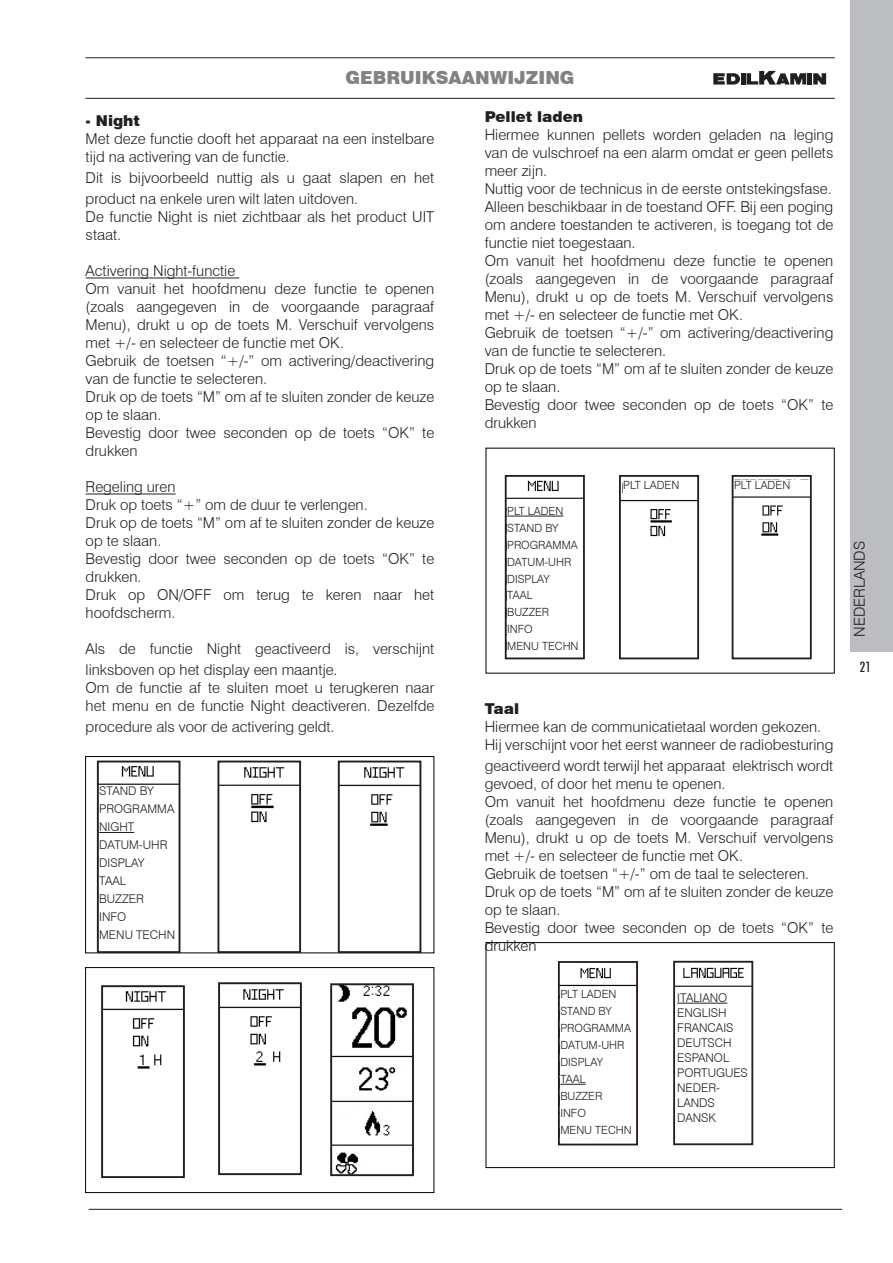
<style>
.page{position:relative;width:893px;height:1263px;background:#fff}
.page>*{position:absolute;margin:0;border:0;box-sizing:border-box;transform-origin:0 0}
.t1{font:900 18px "Swiss 721 BT";color:#808285}
.t2{font:300 15px/18px "Swiss 721 BT";color:#231f20}
.t3{font:900 15px "Swiss 721 BT";color:#231f20}
.t4{font:500 condensed 14.25px "Futura BT";color:#231f20}
.t5{font:300 12px/15px "Swiss 721 BT";color:#231f20}
.t6{font:300 11.25px/17px "Swiss 721 BT";color:#231f20}
</style>
<div class="page">
<div style="left:850px;top:0;width:43px;height:652px;background:#bcbdc0"></div>
<hr style="left:89px;top:1209px;width:753px;height:1px;background:#231f20">
<hr style="left:85px;top:57px;width:750px;height:1px;background:#231f20">
<hr style="left:85px;top:98px;width:750px;height:1px;background:#231f20">
<div style="left:807px;top:73px;width:5px;height:12px;background:#231f20"></div>
<hr style="left:741px;top:73px;width:4px;height:12px;background:#231f20">
<svg style="left:713px;top:73px;width:27px;height:12px"></svg>
<svg style="left:747px;top:71px;width:59px;height:14px"></svg>
<svg style="left:813px;top:73px;width:13px;height:12px"></svg>
<hr style="left:86px;top:278px;width:153px;height:1px;background:#231f20">
<hr style="left:86px;top:494px;width:90px;height:1px;background:#231f20">
<div style="left:85px;top:756px;width:349px;height:197px;border:1px solid #000"></div>
<img style="left:100px;top:766px;width:77px;height:19px">
<div style="left:97px;top:760px;width:83px;height:193px;border:2px solid #231f20"></div>
<img style="left:341px;top:767px;width:77px;height:59px">
<div style="left:338px;top:760px;width:83px;height:193px;border:2px solid #231f20"></div>
<img style="left:220px;top:767px;width:78px;height:56px">
<div style="left:217px;top:760px;width:84px;height:193px;border:2px solid #231f20"></div>
<div style="left:85px;top:967px;width:349px;height:226px;border:1px solid #000"></div>
<img style="left:104px;top:991px;width:78px;height:78px">
<div style="left:101px;top:985px;width:84px;height:193px;border:2px solid #231f20"></div>
<img style="left:221px;top:989px;width:78px;height:77px">
<div style="left:218px;top:982px;width:84px;height:193px;border:2px solid #231f20"></div>
<img style="left:333px;top:986px;width:78px;height:187px">
<div style="left:330px;top:983px;width:84px;height:193px;border:2px solid #231f20"></div>
<img style="left:508px;top:480px;width:74px;height:19px">
<div style="left:505px;top:475px;width:80px;height:184px;border:2px solid #231f20"></div>
<img style="left:735px;top:479px;width:74px;height:57px">
<div style="left:732px;top:475px;width:80px;height:184px;border:2px solid #231f20"></div>
<img style="left:622px;top:483px;width:74px;height:54px">
<div style="left:619px;top:475px;width:80px;height:184px;border:2px solid #231f20"></div>
<div style="left:486px;top:942px;width:348px;height:226px;border:1px solid #000"></div>
<img style="left:676px;top:967px;width:74px;height:20px">
<div style="left:673px;top:961px;width:80px;height:184px;border:2px solid #231f20"></div>
<img style="left:561px;top:967px;width:74px;height:172px">
<div style="left:558px;top:961px;width:80px;height:184px;border:2px solid #231f20"></div>
<div style="left:677px;top:993px;width:73px;height:150px;background:#fff"></div>
<hr style="left:677px;top:1003px;width:50px;height:1px;background:#231f20">
<div style="left:507px;top:506px;width:75px;height:148px;background:#fff"></div>
<hr style="left:507px;top:516px;width:56px;height:1px;background:#231f20">
<div style="left:99px;top:786px;width:79px;height:161px;background:#fff"></div>
<hr style="left:99px;top:832px;width:35px;height:1px;background:#231f20">
<div style="left:623px;top:481px;width:73px;height:14px;background:#fff"></div>
<div style="left:734px;top:481px;width:75px;height:14px;background:#fff"></div>
<div style="left:560px;top:990px;width:76px;height:147px;background:#fff"></div>
<svg style="left:560px;top:1084px;width:26px;height:1px"></svg>
<p class="t1" style="left:346px;top:67px;width:231px">GEBRUIKSAANWIJZING</p>
<p class="t3" style="left:86px;top:112px;width:56px">- Night</p>
<p class="t2" style="left:86px;top:130px;width:350px">Met deze functie dooft het apparaat na een instelbare tijd na activering van de functie.</p>
<p class="t2" style="left:86px;top:167px;width:350px;line-height:21px">Dit is bijvoorbeeld nuttig als u gaat slapen en het product na enkele uren wilt laten uitdoven.</p>
<p class="t2" style="left:86px;top:208px;width:350px">De functie Night is niet zichtbaar als het product UIT staat.</p>
<p class="t2" style="left:86px;top:262px;width:350px">Activering Night-functie<br>Om vanuit het hoofdmenu deze functie te openen (zoals aangegeven in de voorgaande paragraaf Menu), drukt u op de toets M. Verschuif vervolgens met +/- en selecteer de functie met OK.<br>Gebruik de toetsen “+/-” om activering/deactivering van de functie te selecteren.<br>Druk op de toets “M” om af te sluiten zonder de keuze op te slaan.<br>Bevestig door twee seconden op de toets “OK” te drukken</p>
<p class="t2" style="left:86px;top:478px;width:350px">Regeling uren<br>Druk op toets “+” om de duur te verlengen.<br>Druk op de toets “M” om af te sluiten zonder de keuze op te slaan.<br>Bevestig door twee seconden op de toets “OK” te drukken.<br>Druk op ON/OFF om terug te keren naar het hoofdscherm.</p>
<p class="t2" style="left:86px;top:638px;width:350px;line-height:21px">Als de functie Night geactiveerd is, verschijnt linksboven op het display een maantje.</p>
<p class="t2" style="left:86px;top:679px;width:350px">Om de functie af te sluiten moet u terugkeren naar het menu en de functie Night deactiveren. Dezelfde</p>
<p class="t2" style="left:86px;top:718px;width:250px">procedure als voor de activering geldt.</p>
<p class="t5" style="left:99px;top:782px;width:77px;line-height:18px">STAND BY<br>PROGRAMMA<br>NIGHT<br>DATUM-UHR<br>DISPLAY<br>TAAL<br>BUZZER<br>INFO<br>MENU TECHN</p>
<p class="t3" style="left:485px;top:108px;width:100px">Pellet laden</p>
<p class="t2" style="left:485px;top:126px;width:350px">Hiermee kunnen pellets worden geladen na leging van de vulschroef na een alarm omdat er geen pellets meer zijn.<br>Nuttig voor de technicus in de eerste ontstekingsfase.<br>Alleen beschikbaar in de toestand OFF. Bij een poging om andere toestanden te activeren, is toegang tot de functie niet toegestaan.<br>Om vanuit het hoofdmenu deze functie te openen (zoals aangegeven in de voorgaande paragraaf Menu), drukt u op de toets M. Verschuif vervolgens met +/- en selecteer de functie met OK.<br>Gebruik de toetsen “+/-” om activering/deactivering van de functie te selecteren.<br>Druk op de toets “M” om af te sluiten zonder de keuze op te slaan.<br>Bevestig door twee seconden op de toets “OK” te drukken</p>
<p class="t6" style="left:507px;top:502px;width:73px">PLT LADEN<br>STAND BY<br>PROGRAMMA<br>DATUM-UHR<br>DISPLAY<br>TAAL<br>BUZZER<br>INFO<br>MENU TECHN</p>
<p class="t6" style="left:623px;top:477px;width:58px">PLT LADEN</p>
<p class="t6" style="left:734px;top:477px;width:58px">PLT LADEN</p>
<p class="t3" style="left:485px;top:699px;width:36px">Taal</p>
<p class="t2" style="left:485px;top:717px;width:350px">Hiermee kan de communicatietaal worden gekozen.<br>Hij verschijnt voor het eerst wanneer de radiobesturing</p>
<p class="t2" style="left:485px;top:756px;width:350px">geactiveerd wordt terwijl het apparaat elektrisch wordt gevoed, of door het menu te openen.<br>Om vanuit het hoofdmenu deze functie te openen (zoals aangegeven in de voorgaande paragraaf Menu), drukt u op de toets M. Verschuif vervolgens met +/- en selecteer de functie met OK.<br>Gebruik de toetsen “+/-” om de taal te selecteren.<br>Druk op de toets “M” om af te sluiten zonder de keuze op te slaan.<br>Bevestig door twee seconden op de toets “OK” te drukken</p>
<p class="t6" style="left:560px;top:986px;width:73px">PLT LADEN<br>STAND BY<br>PROGRAMMA<br>DATUM-UHR<br>DISPLAY<br>TAAL<br>BUZZER<br>INFO<br>MENU TECHN</p>
<p class="t5" style="left:677px;top:990px;width:72px">ITALIANO<br>ENGLISH<br>FRANCAIS<br>DEUTSCH<br>ESPANOL<br>PORTUGUES<br>NEDER-<br>LANDS<br>DANSK</p>
<p class="t2" style="left:850px;top:637px;width:98px;rotate:-90deg">NEDERLANDS</p>
<p class="t4" style="left:860px;top:658px;width:12px">21</p>
</div>
